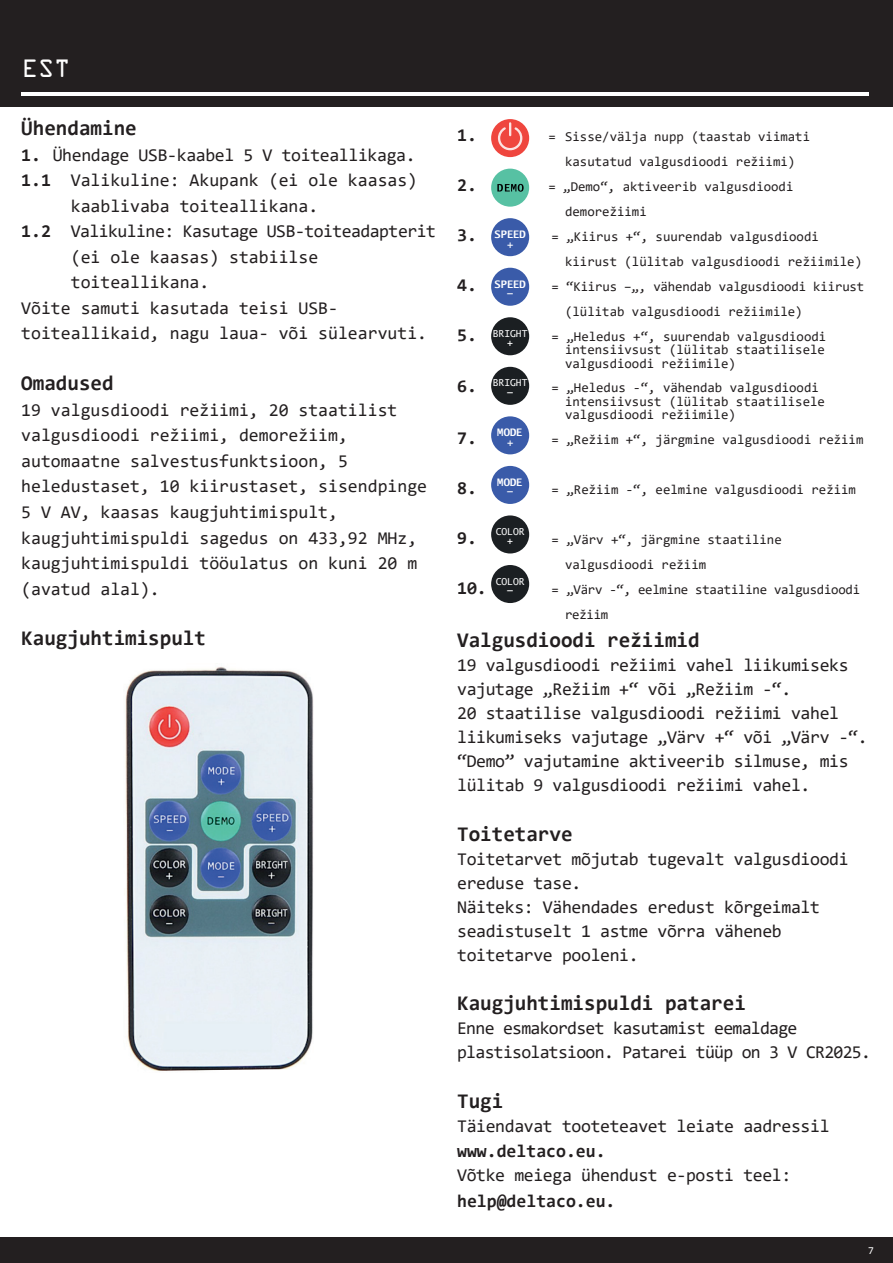
<style>
.page{position:relative;width:893px;height:1263px;background:#fff}
.page>*{position:absolute;margin:0;border:0;box-sizing:border-box;transform-origin:0 0}
.t1{font:22.5px "OCRA Std";color:#fff}
.t2{font:700 21px "Consolas";color:#231f20}
.t3{font:18px/24px "Consolas";letter-spacing:-.02em;color:#231f20}
.t4{font:18px/25.5px "Consolas";color:#231f20}
.t5{font:18px/24px "Consolas";letter-spacing:-.04em;color:#231f20}
.t6{font:700 18px "Consolas";color:#231f20}
.t7{font:13.5px/24.9px "Consolas";color:#231f20}
.t8{font:13.5px/24.9px "Consolas";letter-spacing:-.02em;color:#231f20}
.t9{font:10.5px "Consolas";color:#fff}
.t10{font:700 10.35px/9.3px "Lucida Sans Typewriter";color:#fff;text-align:center}
.t11{font:700 10.35px "Lucida Sans Typewriter";color:#fff;scale:1.38 1}
.t12{font:700 9.75px "Lucida Sans Typewriter";color:#fff}
.t13{font:9.6px "Lucida Sans Typewriter";color:#fff}
.s1{font-weight:700}
</style>
<div class="page">
<div style="left:0;top:0;width:893px;height:106px;background:#231f20"></div>
<hr style="left:21px;top:92px;width:848px;height:4px;background:#fff">
<div style="left:0;top:1237px;width:893px;height:26px;background:#231f20"></div>
<div style="left:491px;top:119px;width:38px;height:38px;background:#ef463e;border-radius:50%"></div>
<svg style="left:497px;top:121px;width:27px;height:30px"></svg>
<div style="left:491px;top:218px;width:38px;height:38px;background:#3a5ba9;border-radius:50%"></div>
<div style="left:491px;top:268px;width:38px;height:38px;background:#3a5ba9;border-radius:50%"></div>
<div style="left:491px;top:416px;width:38px;height:38px;background:#3a5ba9;border-radius:50%"></div>
<div style="left:491px;top:466px;width:38px;height:38px;background:#3a5ba9;border-radius:50%"></div>
<div style="left:491px;top:317px;width:38px;height:38px;background:#1b1f22;border-radius:50%"></div>
<div style="left:491px;top:367px;width:38px;height:38px;background:#1b1f22;border-radius:50%"></div>
<div style="left:491px;top:515px;width:38px;height:38px;background:#1b1f22;border-radius:50%"></div>
<div style="left:491px;top:565px;width:38px;height:38px;background:#1b1f22;border-radius:50%"></div>
<div style="left:491px;top:169px;width:38px;height:38px;background:#57c1a3;border-radius:50%"></div>
<svg style="left:497px;top:184px;width:27px;height:8px"></svg>
<img style="left:125px;top:667px;width:189px;height:404px">
<h1 class="t1" style="left:22px;top:59px;width:50px">EST</h1>
<h2 class="t2" style="left:21px;top:115px;width:117px">Ühendamine</h2>
<h3 class="t3" style="left:21px;top:143px;width:396px"><span class="s1">1.</span> Ühendage USB-kaabel 5 V toiteallikaga.</h3>
<h3 class="t4" style="left:21px;top:167px;width:397px"><span class="s1">1.1</span> Valikuline: Akupank (ei ole kaasas)</h3>
<h3 class="t4" style="left:71px;top:193px;width:249px">kaablivaba toiteallikana.</h3>
<h3 class="t3" style="left:21px;top:219px;width:416px"><span class="s1">1.2</span> Valikuline: Kasutage USB-toiteadapterit</h3>
<h3 class="t4" style="left:71px;top:244px;width:249px">(ei ole kaasas) stabiilse</h3>
<h3 class="t4" style="left:71px;top:269px;width:140px">toiteallikana.</h3>
<h3 class="t4" style="left:21px;top:295px;width:318px">Võite samuti kasutada teisi USB-</h3>
<h3 class="t4" style="left:21px;top:320px;width:407px">toiteallikaid, nagu laua- või sülearvuti.</h3>
<h2 class="t2" style="left:21px;top:370px;width:94px">Omadused</h2>
<p class="t4" style="left:21px;top:397px;width:407px">19 valgusdioodi režiimi, 20 staatilist valgusdioodi režiimi, demorežiim, automaatne salvestusfunktsioon, 5 heledustaset, 10 kiirustaset, sisendpinge 5 V AV, kaasas kaugjuhtimispult, kaugjuhtimispuldi sagedus on 433,92 MHz, kaugjuhtimispuldi tööulatus on kuni 20 m (avatud alal).</p>
<h2 class="t2" style="left:21px;top:625px;width:186px">Kaugjuhtimispult</h2>
<h2 class="t2" style="left:457px;top:627px;width:244px">Valgusdioodi režiimid</h2>
<p class="t3" style="left:457px;top:653px;width:412px">19 valgusdioodi režiimi vahel liikumiseks vajutage „Režiim +“ või „Režiim -“.<br>20 staatilise valgusdioodi režiimi vahel liikumiseks vajutage „Värv +“ või „Värv -“. “Demo” vajutamine aktiveerib silmuse, mis lülitab 9 valgusdioodi režiimi vahel.</p>
<h2 class="t2" style="left:457px;top:820px;width:117px">Toitetarve</h2>
<h3 class="t3" style="left:457px;top:846px;width:393px">Toitetarvet mõjutab tugevalt valgusdioodi ereduse tase.<br>Näiteks: Vähendades eredust kõrgeimalt seadistuselt 1 astme võrra väheneb toitetarve pooleni.</h3>
<h2 class="t2" style="left:457px;top:990px;width:290px">Kaugjuhtimispuldi patarei</h2>
<h3 class="t5" style="left:457px;top:1016px;width:415px">Enne esmakordset kasutamist eemaldage plastisolatsioon. Patarei tüüp on 3 V CR2025.</h3>
<h2 class="t2" style="left:457px;top:1087px;width:48px">Tugi</h2>
<h3 class="t3" style="left:457px;top:1113px;width:374px">Täiendavat tooteteavet leiate aadressil</h3>
<h3 class="t6" style="left:457px;top:1140px;width:150px">www.deltaco.eu.</h3>
<h3 class="t3" style="left:457px;top:1163px;width:336px">Võtke meiega ühendust e-posti teel:</h3>
<h3 class="t6" style="left:457px;top:1189px;width:160px">help@deltaco.eu.</h3>
<h3 class="t6" style="left:457px;top:124px;width:21px">1.</h3>
<p class="t7" style="left:548px;top:124px;width:263px;text-align:center">= Sisse/välja nupp (taastab viimati kasutatud valgusdioodi režiimi)</p>
<h3 class="t6" style="left:457px;top:174px;width:21px">2.</h3>
<p class="t7" style="left:565px;top:174px;width:230px;text-indent:-17px">= „Demo“, aktiveerib valgusdioodi demorežiimi</p>
<h3 class="t6" style="left:457px;top:223px;width:21px">3.</h3>
<p class="t7" style="left:565px;top:224px;width:298px;text-indent:-14px">= „Kiirus +“, suurendab valgusdioodi kiirust (lülitab valgusdioodi režiimile)</p>
<h3 class="t6" style="left:457px;top:273px;width:21px">4.</h3>
<p class="t7" style="left:565px;top:273px;width:301px;text-indent:-14px">= “Kiirus –„, vähendab valgusdioodi kiirust (lülitab valgusdioodi režiimile)</p>
<h3 class="t6" style="left:457px;top:323px;width:21px">5.</h3>
<p class="t7" style="left:565px;top:329px;width:263px;line-height:13.5px;text-align:justify;text-indent:-14px">= „Heledus +“, suurendab valgusdioodi intensiivsust (lülitab staatilisele valgusdioodi režiimile)</p>
<h3 class="t6" style="left:457px;top:375px;width:21px">6.</h3>
<p class="t7" style="left:565px;top:381px;width:261px;line-height:13.5px;text-indent:-14px">= „Heledus -“, vähendab valgusdioodi intensiivsust (lülitab staatilisele valgusdioodi režiimile)</p>
<h3 class="t6" style="left:457px;top:427px;width:21px">7.</h3>
<p class="t7" style="left:552px;top:427px;width:313px">= „Režiim +“, järgmine valgusdioodi režiim</p>
<h3 class="t6" style="left:457px;top:477px;width:21px">8.</h3>
<p class="t7" style="left:552px;top:477px;width:306px">= „Režiim -“, eelmine valgusdioodi režiim</p>
<h3 class="t6" style="left:457px;top:526px;width:21px">9.</h3>
<p class="t7" style="left:565px;top:527px;width:218px;text-indent:-14px">= „Värv +“, järgmine staatiline valgusdioodi režiim</p>
<h3 class="t6" style="left:457px;top:576px;width:31px">10.</h3>
<p class="t8" style="left:565px;top:576px;width:296px;text-indent:-14px">= „Värv -“, eelmine staatiline valgusdioodi režiim</p>
<p class="t10" style="left:494px;top:230px;width:33px">SPEED +</p>
<p class="t10" style="left:494px;top:279px;width:33px">SPEED -</p>
<p class="t13" style="left:493px;top:328px;width:36px">BRIGHT</p>
<p class="t12" style="left:507px;top:337px;width:7px">+</p>
<p class="t13" style="left:493px;top:377px;width:36px">BRIGHT</p>
<p class="t11" style="left:506px;top:386px;width:8px">-</p>
<p class="t10" style="left:497px;top:428px;width:27px">MODE +</p>
<p class="t10" style="left:497px;top:478px;width:27px">MODE -</p>
<p class="t13" style="left:496px;top:526px;width:30px">COLOR</p>
<p class="t12" style="left:507px;top:535px;width:7px">+</p>
<p class="t13" style="left:496px;top:576px;width:30px">COLOR</p>
<p class="t11" style="left:506px;top:584px;width:8px">-</p>
<p class="t9" style="left:868px;top:1243px;width:7px">7</p>
</div>
